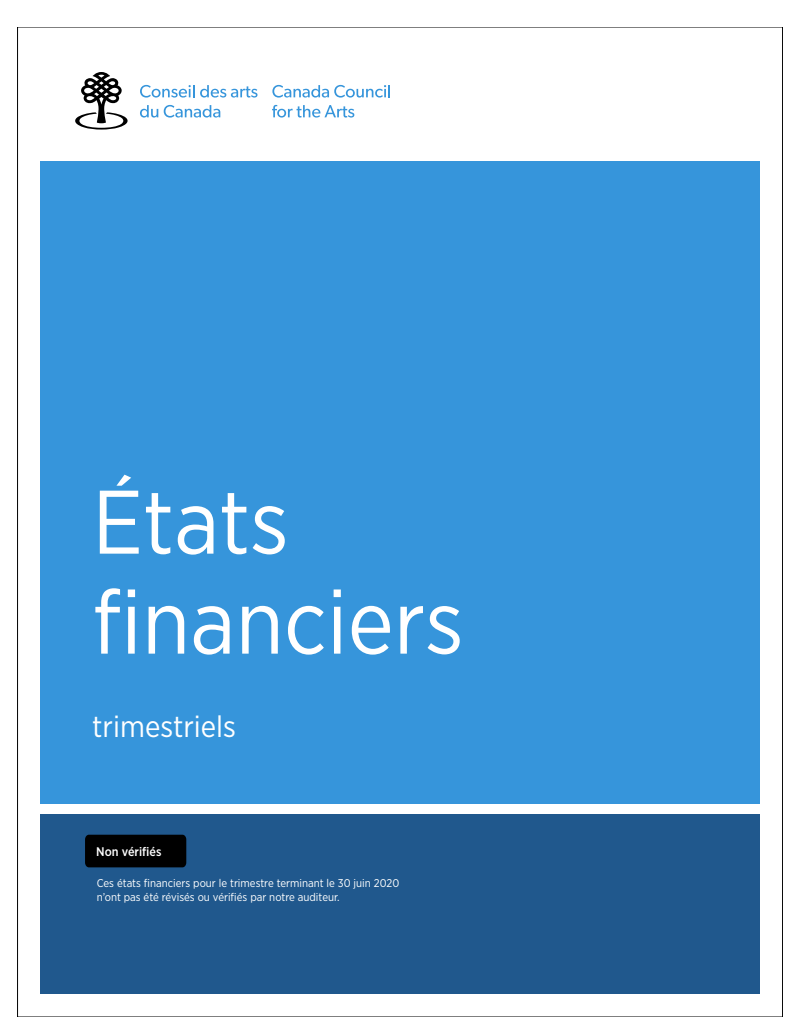
<style>
.page{position:relative;width:810px;height:1035px;background:#fff}
.page>*{position:absolute;margin:0;border:0;box-sizing:border-box;transform-origin:0 0}
.t1{font:90px/100px "Gotham Narrow";color:#fff}
.t2{font:30px "Gotham Narrow";color:#fff}
.t3{font:500 12.5px "Gotham Narrow";color:#fff}
.t4{font:11.25px/13.5px "Gotham Narrow";color:#fff}
</style>
<div class="page">
<div style="left:40px;top:161px;width:720px;height:643px;background:#3695db"></div>
<div style="left:40px;top:815px;width:720px;height:179px;background:#20588d"></div>
<div style="left:85px;top:835px;width:101px;height:32px;background:#000"></div>
<svg style="left:272px;top:85px;width:118px;height:13px"></svg>
<svg style="left:272px;top:105px;width:82px;height:13px"></svg>
<svg style="left:140px;top:85px;width:118px;height:13px"></svg>
<svg style="left:140px;top:105px;width:18px;height:13px"></svg>
<svg style="left:164px;top:105px;width:56px;height:13px"></svg>
<svg style="left:75px;top:72px;width:53px;height:58px"></svg>
<h1 class="t1" style="left:92px;top:470px;width:373px">États financiers</h1>
<h2 class="t2" style="left:92px;top:708px;width:145px">trimestriels</h2>
<p class="t3" style="left:96px;top:844px;width:67px">Non vérifiés</p>
<p class="t4" style="left:97px;top:876px;width:304px">Ces états financiers pour le trimestre terminant le 30 juin 2020 n’ont pas été révisés ou vérifiés par notre auditeur.</p>
</div>
